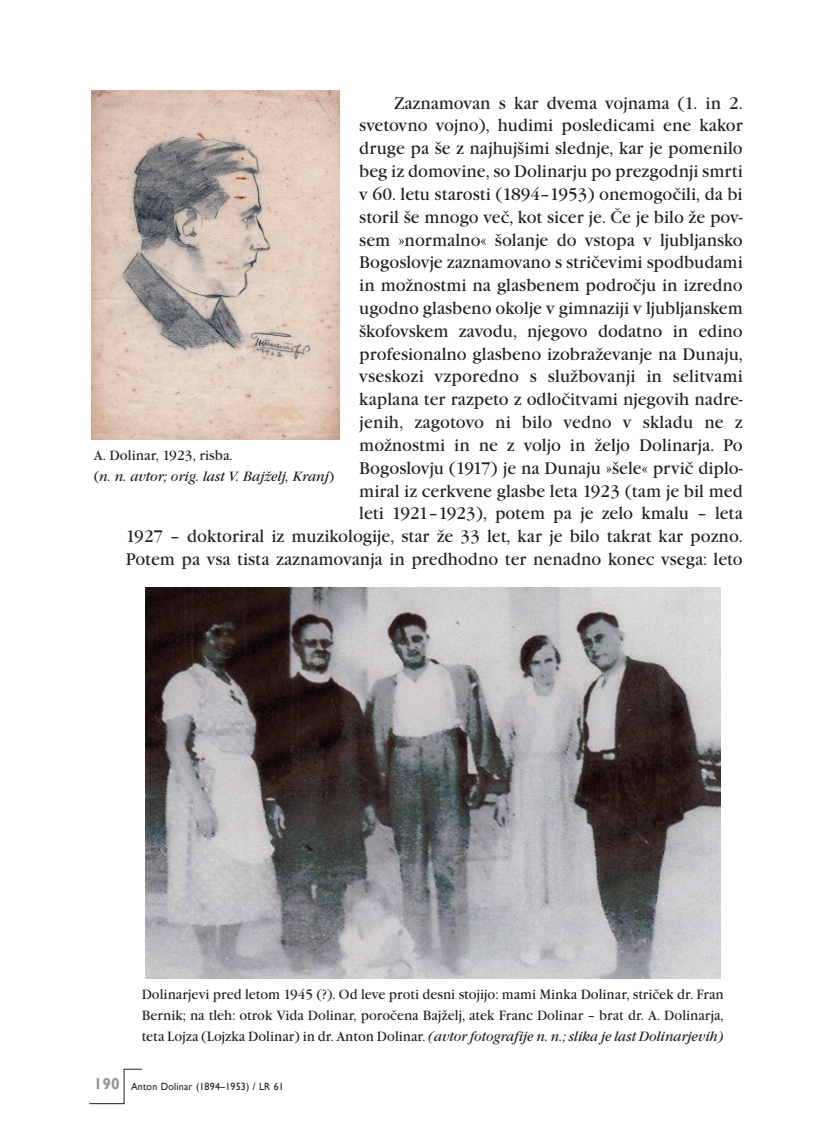
<style>
.page{position:relative;width:819px;height:1141px;background:#fff}
.page>*{position:absolute;margin:0;border:0;box-sizing:border-box;transform-origin:0 0}
.Body__7_first_line{font:17.5px/22.8px "Garamond Itc TEE";color:#231f20;text-align:right;scale:.95 1}
.Slika_pride_cyan{font:14px/21px "Garamond Itc TEE";color:#231f20;text-align:justify;scale:.94 1}
.Slika_pride_cyan-2{font:italic 14px "Garamond Itc TEE";color:#231f20;scale:.95 1}
.Slika_pride_cyan-3{font:14px "Garamond Itc TEE";color:#231f20;scale:.95 1}
.t1{font:10.5px "Gill Sans";letter-spacing:.02em;color:#231f20;scale:.95 1}
.s1{font-style:normal}
.s2{font-style:italic}
.s3{font-weight:700;font-size:15.75px;color:#939598}
</style>
<div class="page">
<svg style="left:89px;top:1069px;width:53px;height:35px"></svg>
<img style="left:91px;top:91px;width:248px;height:348px">
<img style="left:146px;top:587px;width:574px;height:391px">
<p class="Body__7_first_line" style="left:126px;top:92px;width:651px">Zaznamovan s kar dvema vojnama (1. in 2.<br>svetovno vojno), hudimi posledicami ene kakor<br>druge pa še z najhujšimi slednje, kar je pomenilo<br>beg iz domovine, so Dolinarju po prezgodnji smrti<br>v 60. letu starosti (1894–1953) onemogočili, da bi<br>storil še mnogo več, kot sicer je. Če je bilo že pov-<br>sem »normalno« šolanje do vstopa v ljubljansko<br>Bogoslovje zaznamovano s stričevimi spodbudami<br>in možnostmi na glasbenem področju in izredno<br>ugodno glasbeno okolje v gimnaziji v ljubljanskem<br>škofovskem zavodu, njegovo dodatno in edino<br>profesionalno glasbeno izobraževanje na Dunaju,<br>vseskozi vzporedno s službovanji in selitvami<br>kaplana ter razpeto z odločitvami njegovih nadre-<br>jenih, zagotovo ni bilo vedno v skladu ne z<br>možnostmi in ne z voljo in željo Dolinarja. Po<br>Bogoslovju (1917) je na Dunaju »šele« prvič diplo-<br>miral iz cerkvene glasbe leta 1923 (tam je bil med<br>leti 1921–1923), potem pa je zelo kmalu – leta<br>1927 – doktoriral iz muzikologije, star že 33 let, kar je bilo takrat kar pozno.<br>Potem pa vsa tista zaznamovanja in predhodno ter nenadno konec vsega: leto</p>
<p class="Slika_pride_cyan-3" style="left:94px;top:448px;width:148px">A. Dolinar, 1923, risba.</p>
<p class="Slika_pride_cyan-2" style="left:94px;top:469px;width:255px"><span class="s1">(</span>n. n. avtor; orig. last V. Bajželj, Kranj<span class="s1">)</span></p>
<p class="Slika_pride_cyan" style="left:142px;top:984px;width:620px">Dolinarjevi pred letom 1945 (?). Od leve proti desni stojijo: mami Minka Dolinar, striček dr. Fran Bernik; na tleh: otrok Vida Dolinar, poročena Bajželj, atek Franc Dolinar – brat dr. A. Dolinarja, teta Lojza (Lojzka Dolinar) in dr. Anton Dolinar. <span class="s2">(avtor fotografije n. n.; slika je last Dolinarjevih)</span></p>
<p class="t1" style="left:94px;top:1080px;width:201px"><span class="s3">190</span> Anton Dolinar (1894–1953) / LR 61</p>
</div>
